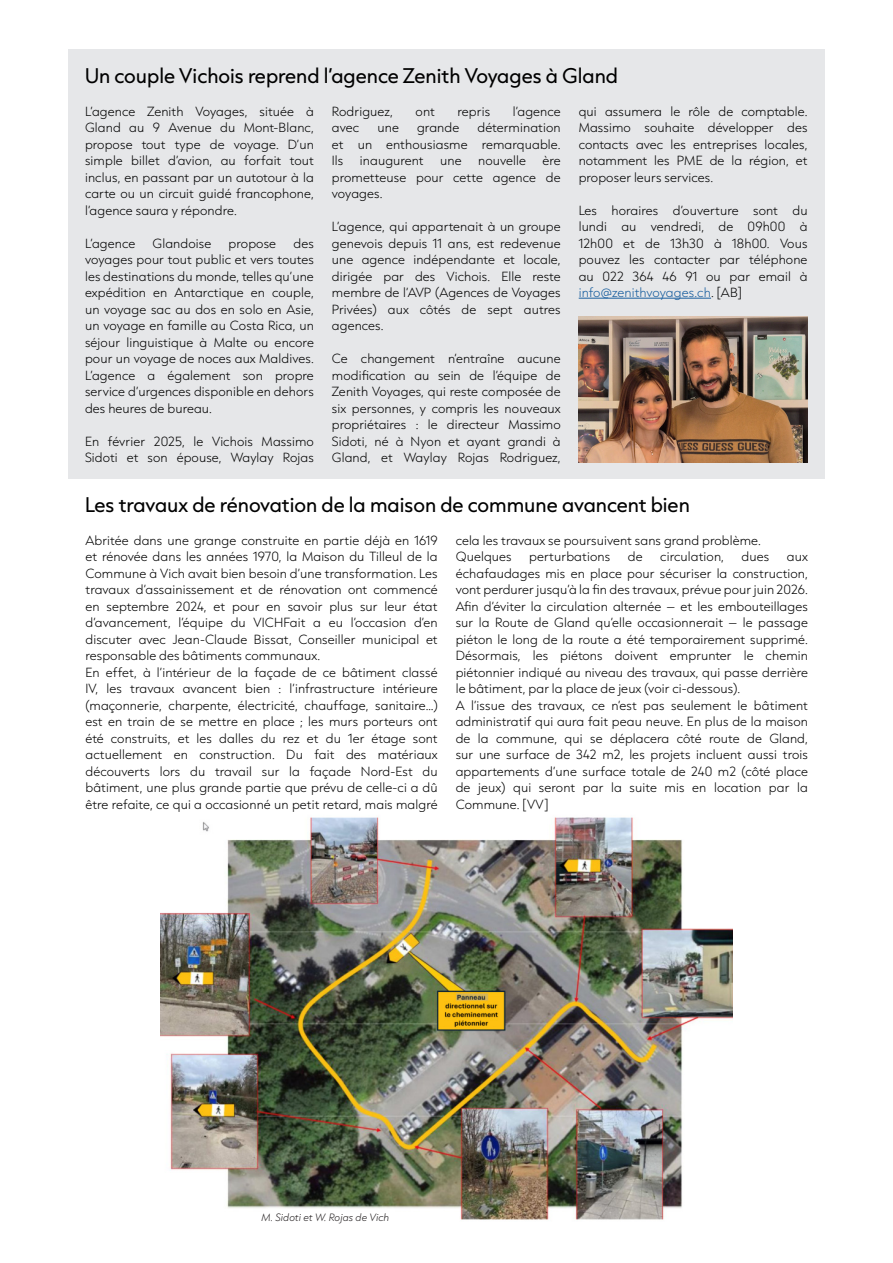
<style>
.page{position:relative;width:893px;height:1263px;background:#fff}
.page>*{position:absolute;margin:0;border:0;box-sizing:border-box;transform-origin:0 0}
.VICHFait_-_Titre{font:18px "Capitana";color:#000}
.VICHFait_-_Texte{font:200 11.25px/16.5px "Capitana";letter-spacing:.01em;color:#000;text-align:justify}
.VICHFait_-_legende{font:italic 200 9px "Capitana";letter-spacing:.01em;color:#231f20}
.s1{color:#175d9e}
</style>
<div class="page">
<div style="left:68px;top:50px;width:757px;height:428px;background:#e6e7e9"></div>
<img style="left:160px;top:817px;width:573px;height:403px">
<hr style="left:579px;top:298px;width:132px;height:1px;background:#175d9e">
<img style="left:579px;top:316px;width:229px;height:146px">
<p class="VICHFait_-_Titre" style="left:85px;top:62px;width:535px">Un couple Vichois reprend l’agence Zenith Voyages à Gland</p>
<p class="VICHFait_-_Texte" style="left:85px;top:102px;width:230px">L’agence Zenith Voyages, située à Gland au 9 Avenue du Mont-Blanc, propose tout type de voyage. D’un simple billet d’avion, au forfait tout inclus, en passant par un autotour à la carte ou un circuit guidé francophone, l’agence saura y répondre.</p>
<p class="VICHFait_-_Texte" style="left:85px;top:234px;width:52px">L’agence</p>
<p class="VICHFait_-_Texte" style="left:153px;top:234px;width:60px">Glandoise</p>
<p class="VICHFait_-_Texte" style="left:229px;top:234px;width:49px">propose</p>
<p class="VICHFait_-_Texte" style="left:332px;top:102px;width:63px">Rodriguez,</p>
<p class="VICHFait_-_Texte" style="left:416px;top:102px;width:21px">ont</p>
<p class="VICHFait_-_Texte" style="left:458px;top:102px;width:34px">repris</p>
<p class="VICHFait_-_Texte" style="left:513px;top:102px;width:49px">l’agence</p>
<p class="VICHFait_-_Texte" style="left:332px;top:119px;width:29px">avec</p>
<p class="VICHFait_-_Texte" style="left:377px;top:119px;width:23px">une</p>
<p class="VICHFait_-_Texte" style="left:417px;top:119px;width:44px">grande</p>
<p class="VICHFait_-_Texte" style="left:477px;top:119px;width:85px">détermination</p>
<p class="VICHFait_-_Texte" style="left:332px;top:135px;width:13px">et</p>
<p class="VICHFait_-_Texte" style="left:358px;top:135px;width:16px">un</p>
<p class="VICHFait_-_Texte" style="left:386px;top:135px;width:83px">enthousiasme</p>
<p class="VICHFait_-_Texte" style="left:482px;top:135px;width:80px">remarquable.</p>
<p class="VICHFait_-_Texte" style="left:332px;top:152px;width:13px">Ils</p>
<p class="VICHFait_-_Texte" style="left:360px;top:152px;width:65px">inaugurent</p>
<p class="VICHFait_-_Texte" style="left:440px;top:152px;width:23px">une</p>
<p class="VICHFait_-_Texte" style="left:478px;top:152px;width:49px">nouvelle</p>
<p class="VICHFait_-_Texte" style="left:579px;top:102px;width:230px">qui assumera le rôle de comptable.<br>Massimo souhaite développer des contacts avec les entreprises locales, notamment les PME de la région, et proposer leurs services.</p>
<p class="VICHFait_-_Texte" style="left:579px;top:201px;width:20px">Les</p>
<p class="VICHFait_-_Texte" style="left:612px;top:201px;width:48px">horaires</p>
<p class="VICHFait_-_Texte" style="left:673px;top:201px;width:67px">d’ouverture</p>
<p class="VICHFait_-_Texte" style="left:753px;top:201px;width:26px">sont</p>
<p class="VICHFait_-_Texte" style="left:792px;top:201px;width:17px">du</p>
<p class="VICHFait_-_Texte" style="left:579px;top:218px;width:30px">lundi</p>
<p class="VICHFait_-_Texte" style="left:621px;top:218px;width:17px">au</p>
<p class="VICHFait_-_Texte" style="left:651px;top:218px;width:55px">vendredi,</p>
<p class="VICHFait_-_Texte" style="left:718px;top:218px;width:16px">de</p>
<p class="VICHFait_-_Texte" style="left:748px;top:218px;width:39px">09h00</p>
<p class="VICHFait_-_Texte" style="left:332px;top:152px;width:230px;text-indent:211px">ère prometteuse pour cette agence de voyages.</p>
<p class="VICHFait_-_Texte" style="left:332px;top:218px;width:230px">L’agence, qui appartenait à un groupe genevois depuis 11 ans, est redevenue une agence indépendante et locale, dirigée par des Vichois. Elle reste membre de l’AVP (Agences de Voyages Privées) aux côtés de sept autres agences.</p>
<p class="VICHFait_-_Texte" style="left:332px;top:350px;width:230px">Ce changement n’entraîne aucune modification au sein de l’équipe de Zenith Voyages, qui reste composée de six personnes, y compris les nouveaux propriétaires : le directeur Massimo Sidoti, né à Nyon et ayant grandi à Gland, et Waylay Rojas Rodriguez,</p>
<p class="VICHFait_-_Texte" style="left:579px;top:218px;width:230px;text-indent:221px">à 12h00 et de 13h30 à 18h00. Vous pouvez les contacter par téléphone au 022 364 46 91 ou par email à <span class="s1">info@zenithvoyages.ch</span>. [AB]</p>
<p class="VICHFait_-_Texte" style="left:85px;top:234px;width:230px;text-indent:208px">des voyages pour tout public et vers toutes les destinations du monde, telles qu’une expédition en Antarctique en couple, un voyage sac au dos en solo en Asie, un voyage en famille au Costa Rica, un séjour linguistique à Malte ou encore pour un voyage de noces aux Maldives.<br>L’agence a également son propre service d’urgences disponible en dehors des heures de bureau.</p>
<p class="VICHFait_-_Texte" style="left:85px;top:432px;width:230px">En février 2025, le Vichois Massimo<br>Sidoti et son épouse, Waylay Rojas</p>
<p class="VICHFait_-_Titre" style="left:85px;top:491px;width:606px">Les travaux de rénovation de la maison de commune avancent bien</p>
<p class="VICHFait_-_Texte" style="left:85px;top:531px;width:354px">Abritée dans une grange construite en partie déjà en 1619 et rénovée dans les années 1970, la Maison du Tilleul de la Commune à Vich avait bien besoin d’une transformation. Les travaux d’assainissement et de rénovation ont commencé en septembre 2024, et pour en savoir plus sur leur état d’avancement, l’équipe du VICHFait a eu l’occasion d’en discuter avec Jean-Claude Bissat, Conseiller municipal et responsable des bâtiments communaux.</p>
<p class="VICHFait_-_Texte" style="left:85px;top:663px;width:354px">En effet, à l’intérieur de la façade de ce bâtiment classé IV, les travaux avancent bien : l’infrastructure intérieure (maçonnerie, charpente, électricité, chauffage, sanitaire…) est en train de se mettre en place ; les murs porteurs ont été construits, et les dalles du rez et du 1er étage sont actuellement en construction. Du fait des matériaux découverts lors du travail sur la façade Nord-Est du bâtiment, une plus grande partie que prévu de celle-ci a dû être refaite, ce qui a occasionné un petit retard, mais malgré</p>
<p class="VICHFait_-_Texte" style="left:456px;top:531px;width:307px">cela les travaux se poursuivent sans grand problème.</p>
<p class="VICHFait_-_Texte" style="left:456px;top:548px;width:58px">Quelques</p>
<p class="VICHFait_-_Texte" style="left:529px;top:548px;width:82px">perturbations</p>
<p class="VICHFait_-_Texte" style="left:628px;top:548px;width:16px">de</p>
<p class="VICHFait_-_Texte" style="left:660px;top:548px;width:65px">circulation,</p>
<p class="VICHFait_-_Texte" style="left:742px;top:548px;width:29px">dues</p>
<p class="VICHFait_-_Texte" style="left:456px;top:548px;width:354px;text-indent:331px">aux échafaudages mis en place pour sécuriser la construction, vont perdurer jusqu’à la fin des travaux, prévue pour juin 2026.<br>Afin d’éviter la circulation alternée – et les embouteillages sur la Route de Gland qu’elle occasionnerait – le passage piéton le long de la route a été temporairement supprimé.<br>Désormais, les piétons doivent emprunter le chemin piétonnier indiqué au niveau des travaux, qui passe derrière le bâtiment, par la place de jeux (voir ci-dessous).</p>
<p class="VICHFait_-_Texte" style="left:456px;top:696px;width:354px">A l’issue des travaux, ce n’est pas seulement le bâtiment administratif qui aura fait peau neuve. En plus de la maison de la commune, qui se déplacera côté route de Gland, sur une surface de 342 m2, les projets incluent aussi trois appartements d’une surface totale de 240 m2 (côté place de jeux) qui seront par la suite mis en location par la Commune. [VV]</p>
<p class="VICHFait_-_legende" style="left:262px;top:1211px;width:129px">M. Sidoti et W. Rojas de Vich</p>
</div>
